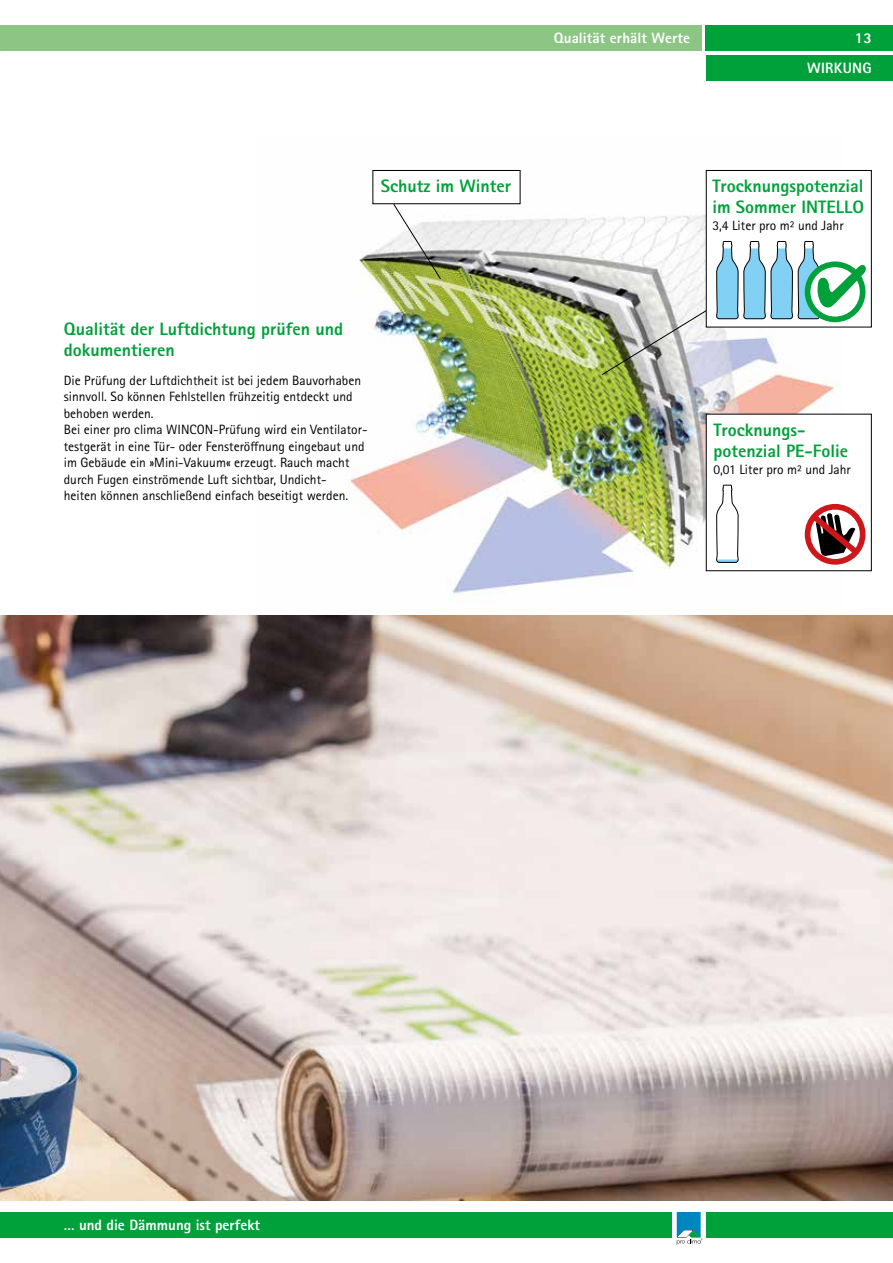
<style>
.page{position:relative;width:893px;height:1263px;background:#fff}
.page>*{position:absolute;margin:0;border:0;box-sizing:border-box;transform-origin:0 0}
.t1{font:800 18px/21px "Rotis Sans Serif Pro";color:#00a13a}
.t2{font:800 15px "Rotis Sans Serif Pro";letter-spacing:.005em;color:#fff}
.t3{font:13.5px/16.5px "Rotis Sans Serif Pro";color:#000}
</style>
<div class="page">
<div style="left:0;top:1212px;width:672px;height:25px;background:#00a13a"></div>
<div style="left:706px;top:1212px;width:187px;height:25px;background:#00a13a"></div>
<svg style="left:677px;top:1212px;width:26px;height:33px"></svg>
<div style="left:706px;top:55px;width:187px;height:26px;background:#00a13a"></div>
<div style="left:706px;top:26px;width:187px;height:25px;background:#00a13a"></div>
<img style="left:349px;top:170px;width:494px;height:429px">
<div style="left:0;top:26px;width:702px;height:25px;background:#8dc585"></div>
<img style="left:0;top:616px;width:893px;height:584px">
<div style="left:706px;top:414px;width:165px;height:157px;background:#fff"></div>
<div style="left:706px;top:414px;width:166px;height:157px;border:1px solid #000"></div>
<svg style="left:716px;top:484px;width:23px;height:79px"></svg>
<div style="left:805px;top:504px;width:60px;height:61px;border:6px solid #cd171a;border-radius:50%"></div>
<svg style="left:807px;top:509px;width:56px;height:50px"></svg>
<svg style="left:393px;top:204px;width:49px;height:76px"></svg>
<div style="left:373px;top:170px;width:147px;height:34px;background:#fff"></div>
<div style="left:372px;top:170px;width:148px;height:34px;border:1px solid #000"></div>
<div style="left:706px;top:170px;width:165px;height:157px;background:#fff"></div>
<div style="left:706px;top:170px;width:166px;height:157px;border:1px solid #000"></div>
<svg style="left:601px;top:241px;width:267px;height:135px"></svg>
<p class="t2" style="left:554px;top:29px;width:138px">Qualität erhält Werte</p>
<p class="t2" style="left:855px;top:29px;width:18px">13</p>
<p class="t2" style="left:807px;top:59px;width:66px">WIRKUNG</p>
<h1 class="t1" style="left:381px;top:175px;width:132px">Schutz im Winter</h1>
<h1 class="t1" style="left:712px;top:175px;width:153px">Trocknungspotenzial im Sommer INTELLO</h1>
<p class="t3" style="left:712px;top:217px;width:133px">3,4 Liter pro m² und Jahr</p>
<h1 class="t1" style="left:64px;top:318px;width:281px">Qualität der Luftdichtung prüfen und dokumentieren</h1>
<p class="t3" style="left:64px;top:372px;width:305px">Die Prüfung der Luftdichtheit ist bei jedem Bauvorhaben sinnvoll. So können Fehlstellen frühzeitig entdeckt und behoben werden.<br>Bei einer pro clima WINCON-Prüfung wird ein Ventilator&shy;testgerät in eine Tür- oder Fensteröffnung eingebaut und im Gebäude ein »Mini-Vakuum« erzeugt. Rauch macht durch Fugen einströmende Luft sichtbar, Undicht-<br>heiten können anschließend einfach beseitigt werden.</p>
<h1 class="t1" style="left:713px;top:419px;width:136px">Trocknungs&shy;potenzial PE-Folie</h1>
<p class="t3" style="left:713px;top:461px;width:139px">0,01 Liter pro m² und Jahr</p>
<p class="t2" style="left:64px;top:1215px;width:198px">… und die Dämmung ist perfekt</p>
</div>
